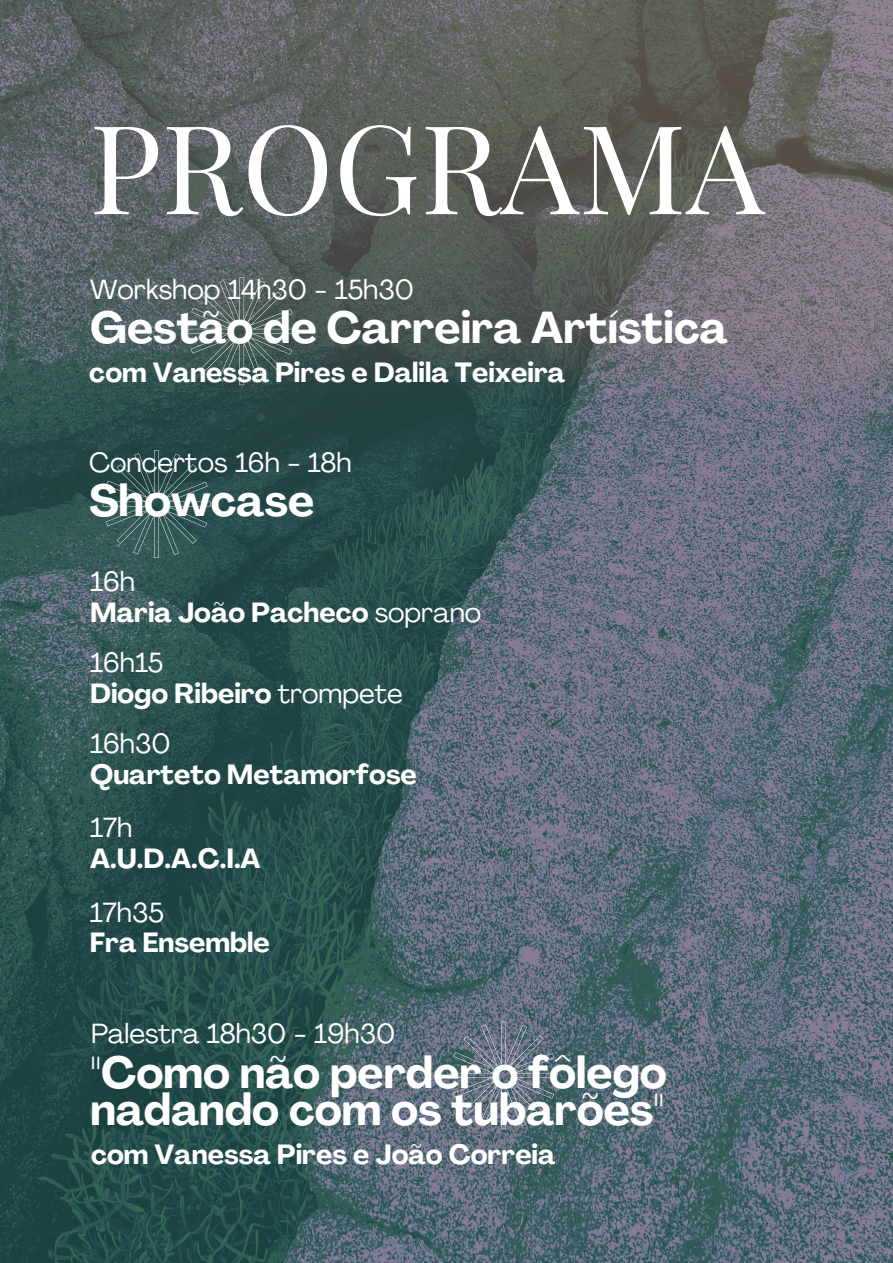
<style>
.page{position:relative;width:893px;height:1263px;background:#fff}
.page>*{position:absolute;margin:0;border:0;box-sizing:border-box;transform-origin:0 0}
.t1{font:123.68px "Playfair Display";color:#fff}
.t2{font:700 44.03px/37.3px "Agrandir";color:#fff}
.t3{font:700 27.38px "Agrandir";color:#fff}
.t4{font:27.38px "Agrandir";color:#fff}
.s1{font-weight:400}
</style>
<div class="page">
<img style="left:0;top:0;width:893px;height:1263px">
<svg style="left:103px;top:450px;width:107px;height:108px;background:#355757"></svg>
<svg style="left:188px;top:277px;width:107px;height:108px;background:#4f6160"></svg>
<svg style="left:450px;top:1021px;width:107px;height:108px;background:#647480"></svg>
<p class="t1" style="left:89px;top:81px;width:676px">PROGRAMA</p>
<p class="t4" style="left:90px;top:278px;width:325px">Workshop 14h30 - 15h30</p>
<p class="t2" style="left:90px;top:313px;width:639px">Gestão de Carreira Artística</p>
<p class="t3" style="left:89px;top:361px;width:477px">com Vanessa Pires e Dalila Teixeira</p>
<p class="t4" style="left:89px;top:452px;width:264px">Concertos 16h - 18h</p>
<p class="t2" style="left:89px;top:487px;width:227px">Showcase</p>
<p class="t4" style="left:90px;top:570px;width:46px">16h</p>
<p class="t3" style="left:90px;top:601px;width:393px">Maria João Pacheco <span class="s1">soprano</span></p>
<p class="t4" style="left:90px;top:651px;width:75px">16h15</p>
<p class="t3" style="left:90px;top:682px;width:314px">Diogo Ribeiro <span class="s1">trompete</span></p>
<p class="t4" style="left:90px;top:732px;width:82px">16h30</p>
<p class="t3" style="left:90px;top:763px;width:328px">Quarteto Metamorfose</p>
<p class="t4" style="left:90px;top:816px;width:44px">17h</p>
<p class="t3" style="left:90px;top:847px;width:172px">A.U.D.A.C.I.A</p>
<p class="t4" style="left:90px;top:901px;width:76px">17h35</p>
<p class="t3" style="left:90px;top:932px;width:181px">Fra Ensemble</p>
<p class="t4" style="left:91px;top:1022px;width:306px">Palestra 18h30 - 19h30</p>
<p class="t2" style="left:90px;top:1058px;width:578px">"Como não perder o fôlego nadando com os tubarões"</p>
<p class="t3" style="left:91px;top:1143px;width:466px">com Vanessa Pires e João Correia</p>
</div>
